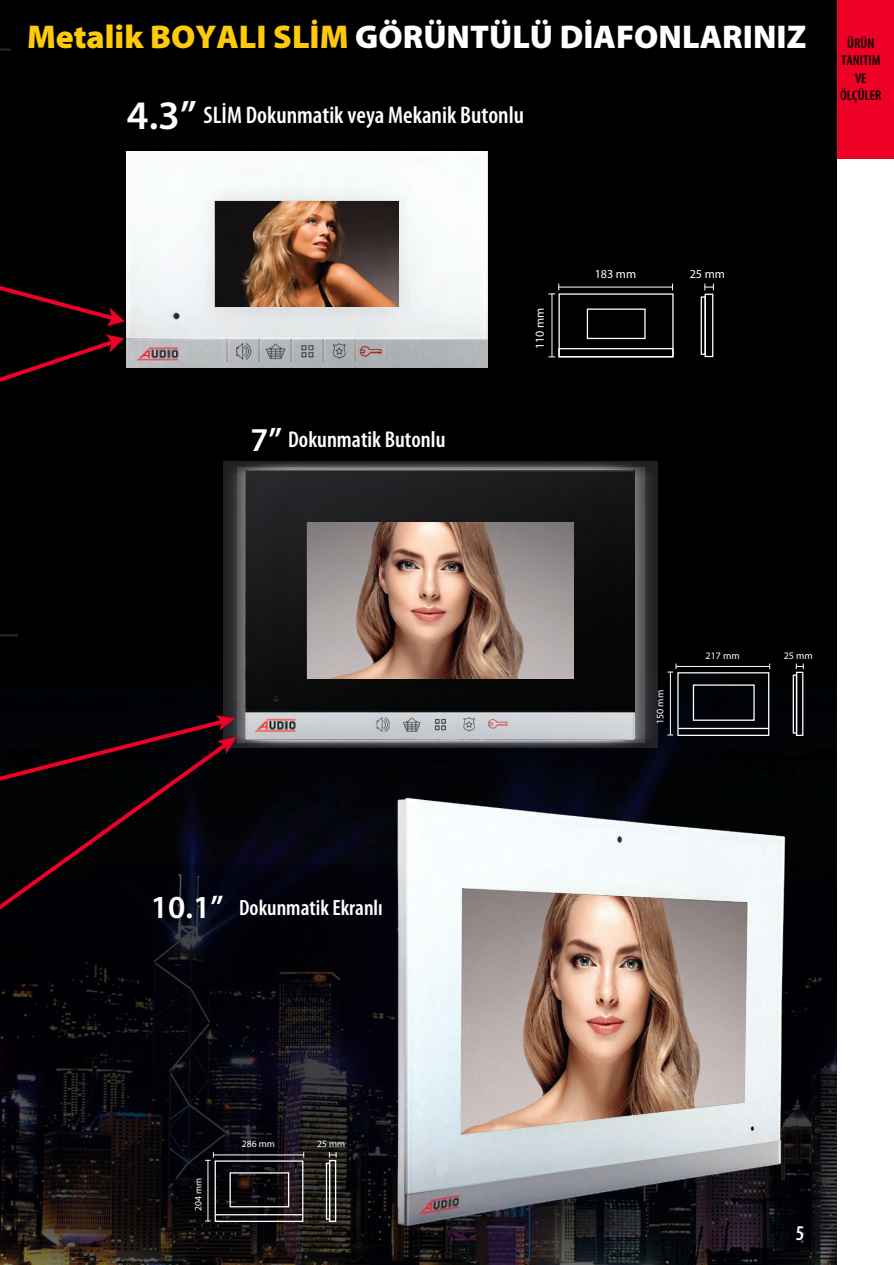
<style>
.page{position:relative;width:894px;height:1265px;background:#fff}
.page>*{position:absolute;margin:0;border:0;box-sizing:border-box;transform-origin:0 0}
.t1{font:600 40.65px "Myriad Pro";color:#fff}
.t2{font:600 33.45px "Myriad Pro";color:#fff}
.t3{font:900 33px "Myriad Pro";color:#fff}
.t4{font:600 32.25px "Myriad Pro";color:#fff}
.t5{font:600 condensed 24.15px "Myriad Pro";color:#fff}
.t6{font:600 condensed 22.95px "Myriad Pro";color:#fff}
.t7{font:600 condensed 22.05px "Myriad Pro";color:#fff}
.t8{font:600 condensed 21px "Myriad Pro";color:#fff}
.t9{font:600 condensed 14.25px/17.1px "Myriad Pro";color:#000;text-align:center}
.t10{font:12.15px "Myriad Pro";color:#fff}
.t11{font:10.05px "Myriad Pro";color:#fff}
.t12{font:9.6px "Myriad Pro";color:#fff}
.s1{color:#feca0a}
</style>
<div class="page">
<hr style="left:0;top:0;width:3px;height:1265px;background:#000001">
<div style="left:1px;top:0;width:893px;height:1265px;background:#000001"></div>
<img style="left:237px;top:610px;width:567px;height:253px">
<svg style="left:0;top:48px;width:11px;height:3px"></svg>
<hr style="left:0;top:634px;width:18px;height:3px;background:#fff">
<svg style="left:0;top:863px;width:836px;height:402px;fill:#04040a"></svg>
<img style="left:127px;top:151px;width:361px;height:217px">
<img style="left:216px;top:201px;width:182px;height:106px">
<hr style="left:559px;top:287px;width:114px;height:1px;background:#fff">
<svg style="left:704px;top:284px;width:10px;height:6px"></svg>
<hr style="left:551px;top:294px;width:1px;height:63px;background:#fff">
<svg style="left:548px;top:284px;width:11px;height:11px"></svg>
<div style="left:704px;top:294px;width:9px;height:63px;border:1px solid #fff"></div>
<div style="left:700px;top:296px;width:5px;height:59px;border:1px solid #fff"></div>
<div style="left:586px;top:308px;width:59px;height:31px;border:1px solid #fff"></div>
<div style="left:558px;top:348px;width:115px;height:9px;border:1px solid #fff"></div>
<svg style="left:223px;top:461px;width:434px;height:287px;background:#303132"></svg>
<svg style="left:237px;top:468px;width:407px;height:275px;background:#6f6f70"></svg>
<img style="left:244px;top:470px;width:390px;height:269px">
<img style="left:307px;top:522px;width:266px;height:156px">
<hr style="left:670px;top:672px;width:1px;height:63px;background:#fff">
<hr style="left:676px;top:666px;width:94px;height:1px;background:#fff">
<svg style="left:667px;top:663px;width:9px;height:10px"></svg>
<svg style="left:796px;top:663px;width:8px;height:6px"></svg>
<div style="left:796px;top:672px;width:7px;height:64px;border:1px solid #fff"></div>
<div style="left:792px;top:674px;width:5px;height:60px;border:1px solid #fff"></div>
<div style="left:677px;top:672px;width:92px;height:64px;border:1px solid #fff"></div>
<hr style="left:678px;top:728px;width:90px;height:1px;background:#fff">
<div style="left:692px;top:684px;width:62px;height:37px;border:1px solid #fff"></div>
<img style="left:356px;top:765px;width:468px;height:487px">
<hr style="left:208px;top:1160px;width:1px;height:61px;background:#fff">
<hr style="left:213px;top:1154px;width:91px;height:1px;background:#fff">
<svg style="left:205px;top:1152px;width:9px;height:9px"></svg>
<svg style="left:329px;top:1152px;width:8px;height:5px"></svg>
<div style="left:329px;top:1160px;width:7px;height:62px;border:1px solid #fff"></div>
<div style="left:326px;top:1163px;width:4px;height:57px;border:1px solid #fff"></div>
<div style="left:215px;top:1160px;width:88px;height:62px;border:1px solid #fff"></div>
<hr style="left:215px;top:1214px;width:87px;height:1px;background:#fff">
<div style="left:229px;top:1172px;width:60px;height:35px;border:1px solid #fff"></div>
<svg style="left:0;top:706px;width:237px;height:227px"></svg>
<div style="left:836px;top:159px;width:58px;height:1106px;background:#fff"></div>
<div style="left:836px;top:0;width:58px;height:159px;background:#ef0027"></div>
<svg style="left:0;top:334px;width:124px;height:48px"></svg>
<svg style="left:0;top:286px;width:125px;height:40px"></svg>
<p class="t3" style="left:27px;top:19px;width:780px"><span class="s1">Metalik BOYALI SLİM</span> GÖRÜNTÜLÜ DİAFONLARINIZ</p>
<p class="t1" style="left:127px;top:90px;width:71px">4.3”</p>
<p class="t5" style="left:204px;top:102px;width:322px">SLİM Dokunmatik veya Mekanik Butonlu</p>
<p class="t9" style="left:840px;top:35px;width:43px">ÜRÜN<br>TANITIM<br>VE<br>ÖLÇÜLER</p>
<p class="t2" style="left:250px;top:418px;width:33px">7”</p>
<p class="t6" style="left:288px;top:427px;width:159px">Dokunmatik Butonlu</p>
<p class="t10" style="left:532px;top:349px;width:43px;rotate:-90deg">110 mm</p>
<p class="t10" style="left:594px;top:266px;width:43px">183 mm</p>
<p class="t10" style="left:689px;top:266px;width:37px">25 mm</p>
<p class="t4" style="left:151px;top:887px;width:74px">10.1”</p>
<p class="t7" style="left:239px;top:895px;width:145px">Dokunmatik Ekranlı</p>
<p class="t11" style="left:654px;top:724px;width:36px;rotate:-90deg">150 mm</p>
<p class="t11" style="left:705px;top:649px;width:36px">217 mm</p>
<p class="t11" style="left:783px;top:649px;width:31px">25 mm</p>
<p class="t12" style="left:192px;top:1211px;width:34px;rotate:-90deg">204 mm</p>
<p class="t12" style="left:242px;top:1138px;width:34px">286 mm</p>
<p class="t12" style="left:317px;top:1138px;width:29px">25 mm</p>
<p class="t8" style="left:795px;top:1221px;width:10px">5</p>
</div>
